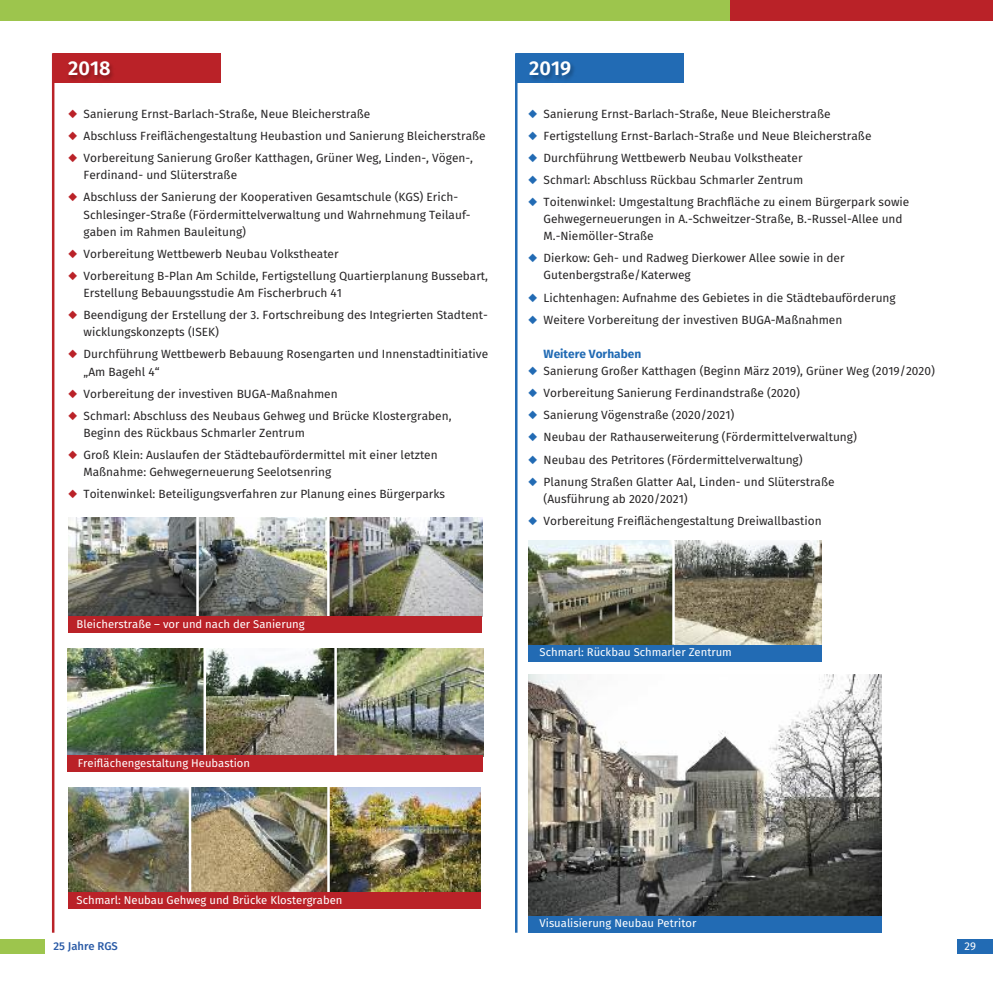
<style>
.page{position:relative;width:993px;height:993px;background:#fff}
.page>*{position:absolute;margin:0;border:0;box-sizing:border-box;transform-origin:0 0}
.t1{font:600 20px "Fira Sans";color:#fff}
.t2{font:11.88px/17.1px "Fira Sans";color:#272526}
.t3{font:700 11.88px "Fira Sans";color:#226bb4}
.t4{font:11.25px "Fira Sans";color:#fff}
.t5{font:500 11.25px "Fira Sans";color:#295aa6}
.s1{color:#ba2228}
.s2{color:#226bb4}
</style>
<div class="page">
<div style="left:957px;top:939px;width:35px;height:14px;background:#226bb4"></div>
<div style="left:0;top:0;width:730px;height:21px;background:#9dc54d"></div>
<div style="left:730px;top:0;width:262px;height:21px;background:#ba2228"></div>
<div style="left:0;top:939px;width:44px;height:14px;background:#9dc54d"></div>
<img style="left:68px;top:648px;width:415px;height:107px">
<img style="left:68px;top:787px;width:412px;height:104px">
<hr style="left:52px;top:53px;width:2px;height:879px;background:#ba2228">
<div style="left:53px;top:53px;width:167px;height:30px;background:#ba2228"></div>
<img style="left:69px;top:63px;width:44px;height:17px">
<img style="left:528px;top:674px;width:353px;height:241px">
<div style="left:528px;top:915px;width:353px;height:17px;background:#226bb4"></div>
<hr style="left:515px;top:53px;width:2px;height:879px;background:#226bb4">
<div style="left:516px;top:53px;width:167px;height:30px;background:#226bb4"></div>
<img style="left:517px;top:63px;width:57px;height:35px">
<img style="left:68px;top:517px;width:414px;height:98px">
<hr style="left:203px;top:644px;width:3px;height:111px;background:#fff">
<hr style="left:189px;top:783px;width:2px;height:108px;background:#fff">
<hr style="left:327px;top:783px;width:2px;height:108px;background:#fff">
<div style="left:68px;top:891px;width:412px;height:17px;background:#ba2228"></div>
<hr style="left:196px;top:516px;width:3px;height:99px;background:#fff">
<hr style="left:327px;top:515px;width:2px;height:100px;background:#fff">
<div style="left:68px;top:615px;width:414px;height:17px;background:#ba2228"></div>
<img style="left:528px;top:540px;width:293px;height:104px">
<hr style="left:672px;top:540px;width:2px;height:104px;background:#fff">
<div style="left:528px;top:644px;width:293px;height:17px;background:#226bb4"></div>
<div style="left:67px;top:755px;width:416px;height:17px;background:#ba2228"></div>
<hr style="left:334px;top:644px;width:3px;height:111px;background:#fff">
<h1 class="t1" style="left:68px;top:52px;width:44px">2018</h1>
<p class="t2" style="left:68px;top:105px;width:304px"><span class="s1">◆</span> Sanierung Ernst-Barlach-Straße, Neue Bleicherstraße</p>
<p class="t2" style="left:68px;top:127px;width:419px"><span class="s1">◆</span> Abschluss Freiflächengestaltung Heubastion und Sanierung Bleicherstraße</p>
<p class="t2" style="left:83px;top:149px;width:391px;text-indent:-15px"><span class="s1">◆</span> Vorbereitung Sanierung Großer Katthagen, Grüner Weg, Linden-, Vögen-,<br>Ferdinand- und Slüterstraße</p>
<p class="t2" style="left:83px;top:188px;width:388px;text-indent:-15px"><span class="s1">◆</span> Abschluss der Sanierung der Kooperativen Gesamtschule (KGS) Erich-<br>Schlesinger-Straße (Fördermittelverwaltung und Wahrnehmung Teilauf&shy;gaben im Rahmen Bauleitung)</p>
<p class="t2" style="left:68px;top:245px;width:272px"><span class="s1">◆</span> Vorbereitung Wettbewerb Neubau Volkstheater</p>
<p class="t2" style="left:83px;top:267px;width:406px;text-indent:-15px"><span class="s1">◆</span> Vorbereitung B-Plan Am Schilde, Fertigstellung Quartierplanung Bussebart,<br>Erstellung Bebauungsstudie Am Fischerbruch 41</p>
<p class="t2" style="left:83px;top:306px;width:405px;text-indent:-15px"><span class="s1">◆</span> Beendigung der Erstellung der 3. Fortschreibung des Integrierten Stadtent&shy;wicklungskonzepts (ISEK)</p>
<p class="t2" style="left:83px;top:345px;width:406px;text-indent:-15px"><span class="s1">◆</span> Durchführung Wettbewerb Bebauung Rosengarten und Innenstadtinitiative „Am Bagehl 4“</p>
<p class="t2" style="left:68px;top:384px;width:271px"><span class="s1">◆</span> Vorbereitung der investiven BUGA-Maßnahmen</p>
<p class="t2" style="left:83px;top:406px;width:369px;text-indent:-15px"><span class="s1">◆</span> Schmarl: Abschluss des Neubaus Gehweg und Brücke Klostergraben,<br>Beginn des Rückbaus Schmarler Zentrum</p>
<p class="t2" style="left:83px;top:446px;width:355px;text-indent:-15px"><span class="s1">◆</span> Groß Klein: Auslaufen der Städtebaufördermittel mit einer letzten<br>Maßnahme: Gehwegerneuerung Seelotsenring</p>
<p class="t2" style="left:68px;top:485px;width:378px"><span class="s1">◆</span> Toitenwinkel: Beteiligungsverfahren zur Planung eines Bürgerparks</p>
<p class="t4" style="left:77px;top:615px;width:229px">Bleicherstraße – vor und nach der Sanierung</p>
<p class="t4" style="left:78px;top:754px;width:174px">Freiflächengestaltung Heubastion</p>
<h1 class="t1" style="left:529px;top:52px;width:43px">2019</h1>
<p class="t2" style="left:528px;top:104px;width:304px"><span class="s2">◆</span> Sanierung Ernst-Barlach-Straße, Neue Bleicherstraße</p>
<p class="t2" style="left:528px;top:126px;width:344px"><span class="s2">◆</span> Fertigstellung Ernst-Barlach-Straße und Neue Bleicherstraße</p>
<p class="t2" style="left:528px;top:149px;width:276px"><span class="s2">◆</span> Durchführung Wettbewerb Neubau Volkstheater</p>
<p class="t2" style="left:528px;top:171px;width:276px"><span class="s2">◆</span> Schmarl: Abschluss Rückbau Schmarler Zentrum</p>
<p class="t2" style="left:543px;top:193px;width:367px;text-indent:-15px"><span class="s2">◆</span> Toitenwinkel: Umgestaltung Brachfläche zu einem Bürgerpark sowie<br>Gehwegerneuerungen in A.-Schweitzer-Straße, B.-Russel-Allee und<br>M.-Niemöller-Straße</p>
<p class="t2" style="left:543px;top:249px;width:302px;text-indent:-15px"><span class="s2">◆</span> Dierkow: Geh- und Radweg Dierkower Allee sowie in der<br>Gutenbergstraße/Katerweg</p>
<p class="t2" style="left:528px;top:288px;width:369px"><span class="s2">◆</span> Lichtenhagen: Aufnahme des Gebietes in die Städtebauförderung</p>
<p class="t2" style="left:528px;top:310px;width:315px"><span class="s2">◆</span> Weitere Vorbereitung der investiven BUGA-Maßnahmen</p>
<p class="t3" style="left:543px;top:343px;width:99px">Weitere Vorhaben</p>
<p class="t2" style="left:528px;top:362px;width:408px"><span class="s2">◆</span> Sanierung Großer Katthagen (Beginn März 2019), Grüner Weg (2019/2020)</p>
<p class="t2" style="left:528px;top:384px;width:273px"><span class="s2">◆</span> Vorbereitung Sanierung Ferdinandstraße (2020)</p>
<p class="t2" style="left:528px;top:406px;width:207px"><span class="s2">◆</span> Sanierung Vögenstraße (2020/2021)</p>
<p class="t2" style="left:528px;top:428px;width:330px"><span class="s2">◆</span> Neubau der Rathauserweiterung (Fördermittelverwaltung)</p>
<p class="t2" style="left:528px;top:450px;width:276px"><span class="s2">◆</span> Neubau des Petritores (Fördermittelverwaltung)</p>
<p class="t2" style="left:543px;top:472px;width:292px;text-indent:-15px"><span class="s2">◆</span> Planung Straßen Glatter Aal, Linden- und Slüterstraße (Ausführung ab 2020/2021)</p>
<p class="t2" style="left:528px;top:511px;width:295px"><span class="s2">◆</span> Vorbereitung Freiflächengestaltung Dreiwallbastion</p>
<p class="t4" style="left:539px;top:643px;width:194px">Schmarl: Rückbau Schmarler Zentrum</p>
<p class="t4" style="left:77px;top:891px;width:267px">Schmarl: Neubau Gehweg und Brücke Klostergraben</p>
<p class="t4" style="left:539px;top:914px;width:158px">Visualisierung Neubau Petritor</p>
<p class="t5" style="left:53px;top:937px;width:66px">25 Jahre RGS</p>
<p class="t4" style="left:964px;top:937px;width:13px">29</p>
</div>
